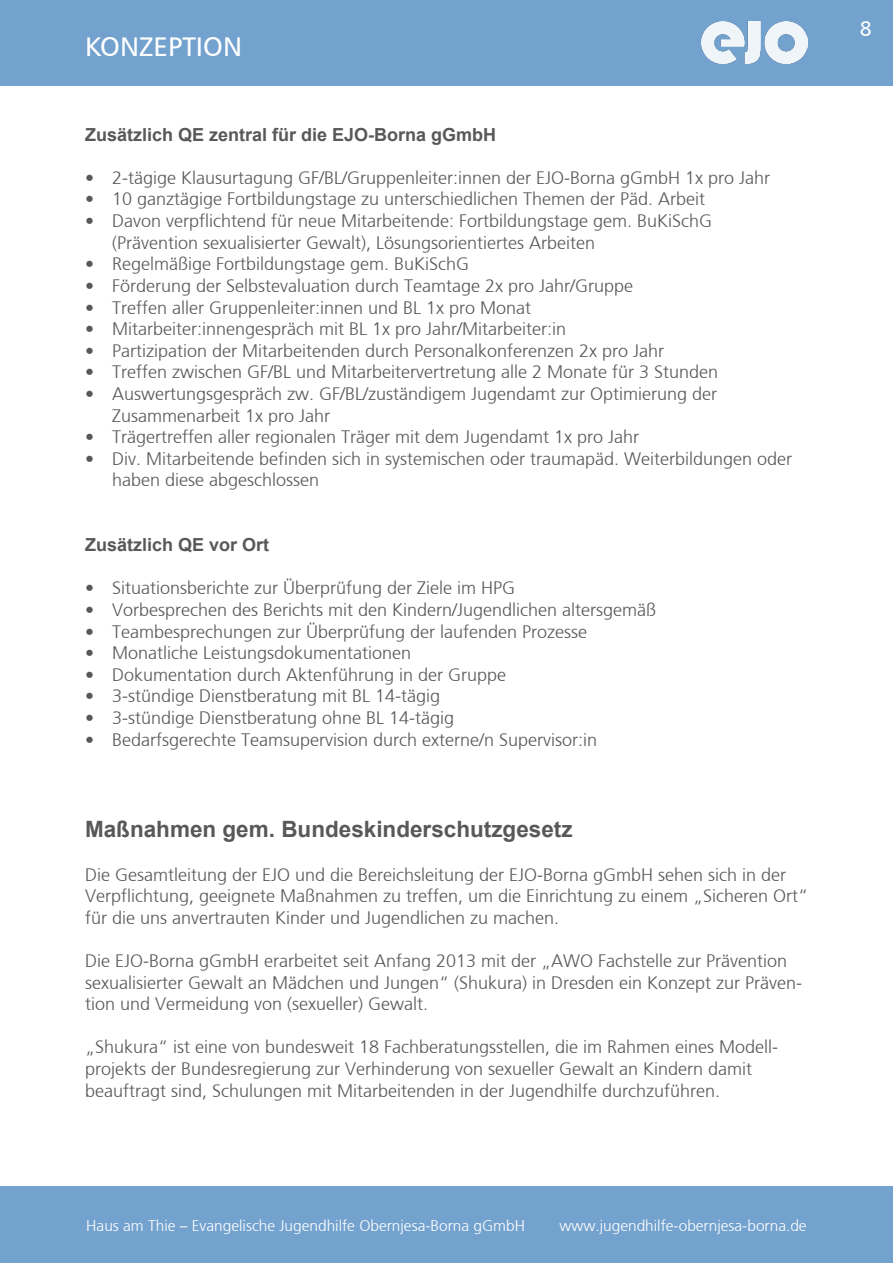
<style>
.page{position:relative;width:893px;height:1263px;background:#fff}
.page>*{position:absolute;margin:0;border:0;box-sizing:border-box;transform-origin:0 0}
.t1{font:27px "Frutiger";color:#fff}
.t2{font:700 22.5px "Arial";color:#57585a}
.t3{font:21px "Frutiger";color:#fff}
.t4{font:300 18px/21.6px "Frutiger";color:#57585a}
.t5{font:700 18px "Arial";color:#57585a}
.t6{font:300 15.45px "Frutiger";color:#fff}
</style>
<div class="page">
<div style="left:0;top:0;width:893px;height:85px;background:#73a2ce"></div>
<img style="left:702px;top:21px;width:106px;height:43px">
<div style="left:0;top:1186px;width:893px;height:77px;background:#73a2ce"></div>
<p class="t1" style="left:85px;top:29px;width:158px">KONZEPTION</p>
<p class="t5" style="left:85px;top:122px;width:413px">Zusätzlich QE zentral für die EJO-Borna gGmbH</p>
<p class="t4" style="left:85px;top:167px;width:687px">• 2-tägige Klausurtagung GF/BL/Gruppenleiter:innen der EJO-Borna gGmbH 1x pro Jahr</p>
<p class="t4" style="left:85px;top:189px;width:622px">• 10 ganztägige Fortbildungstage zu unterschiedlichen Themen der Päd. Arbeit</p>
<p class="t4" style="left:112px;top:210px;width:602px;text-indent:-27px">• Davon verpflichtend für neue Mitarbeitende: Fortbildungstage gem. BuKiSchG (Prävention sexualisierter Gewalt), Lösungsorientiertes Arbeiten</p>
<p class="t4" style="left:85px;top:253px;width:386px">• Regelmäßige Fortbildungstage gem. BuKiSchG</p>
<p class="t4" style="left:85px;top:275px;width:550px">• Förderung der Selbstevaluation durch Teamtage 2x pro Jahr/Gruppe</p>
<p class="t4" style="left:85px;top:297px;width:448px">• Treffen aller Gruppenleiter:innen und BL 1x pro Monat</p>
<p class="t4" style="left:85px;top:318px;width:483px">• Mitarbeiter:innengespräch mit BL 1x pro Jahr/Mitarbeiter:in</p>
<p class="t4" style="left:85px;top:340px;width:581px">• Partizipation der Mitarbeitenden durch Personalkonferenzen 2x pro Jahr</p>
<p class="t4" style="left:85px;top:361px;width:635px">• Treffen zwischen GF/BL und Mitarbeitervertretung alle 2 Monate für 3 Stunden</p>
<p class="t4" style="left:112px;top:383px;width:607px;text-indent:-27px">• Auswertungsgespräch zw. GF/BL/zuständigem Jugendamt zur Optimierung der<br>Zusammenarbeit 1x pro Jahr</p>
<p class="t4" style="left:85px;top:426px;width:556px">• Trägertreffen aller regionalen Träger mit dem Jugendamt 1x pro Jahr</p>
<p class="t4" style="left:112px;top:448px;width:682px;text-indent:-27px">• Div. Mitarbeitende befinden sich in systemischen oder traumapäd. Weiterbildungen oder haben diese abgeschlossen</p>
<p class="t5" style="left:85px;top:532px;width:186px">Zusätzlich QE vor Ort</p>
<p class="t4" style="left:85px;top:577px;width:432px">• Situationsberichte zur Überprüfung der Ziele im HPG</p>
<p class="t4" style="left:85px;top:599px;width:573px">• Vorbesprechen des Berichts mit den Kindern/Jugendlichen altersgemäß</p>
<p class="t4" style="left:85px;top:621px;width:504px">• Teambesprechungen zur Überprüfung der laufenden Prozesse</p>
<p class="t4" style="left:85px;top:642px;width:328px">• Monatliche Leistungsdokumentationen</p>
<p class="t4" style="left:85px;top:664px;width:423px">• Dokumentation durch Aktenführung in der Gruppe</p>
<p class="t4" style="left:85px;top:685px;width:357px">• 3-stündige Dienstberatung mit BL 14-tägig</p>
<p class="t4" style="left:85px;top:707px;width:371px">• 3-stündige Dienstberatung ohne BL 14-tägig</p>
<p class="t4" style="left:85px;top:729px;width:514px">• Bedarfsgerechte Teamsupervision durch externe/n Supervisor:in</p>
<p class="t2" style="left:85px;top:814px;width:489px">Maßnahmen gem. Bundeskinderschutzgesetz</p>
<p class="t4" style="left:85px;top:864px;width:724px">Die Gesamtleitung der EJO und die Bereichsleitung der EJO-Borna gGmbH sehen sich in der<br>Verpflichtung, geeignete Maßnahmen zu treffen, um die Einrichtung zu einem „Sicheren Ort“ für die uns anvertrauten Kinder und Jugendlichen zu machen.</p>
<p class="t4" style="left:85px;top:950px;width:719px">Die EJO-Borna gGmbH erarbeitet seit Anfang 2013 mit der „AWO Fachstelle zur Prävention sexualisierter Gewalt an Mädchen und Jungen“ (Shukura) in Dresden ein Konzept zur Präven&shy;tion und Vermeidung von (sexueller) Gewalt.</p>
<p class="t4" style="left:85px;top:1036px;width:695px">„Shukura“ ist eine von bundesweit 18 Fachberatungsstellen, die im Rahmen eines Modell&shy;projekts der Bundesregierung zur Verhinderung von sexueller Gewalt an Kindern damit beauftragt sind, Schulungen mit Mitarbeitenden in der Jugendhilfe durchzuführen.</p>
<p class="t6" style="left:86px;top:1217px;width:440px">Haus am Thie – Evangelische Jugendhilfe Obernjesa-Borna gGmbH</p>
<p class="t6" style="left:559px;top:1217px;width:249px">www.jugendhilfe-obernjesa-borna.de</p>
<p class="t3" style="left:860px;top:16px;width:14px">8</p>
</div>
